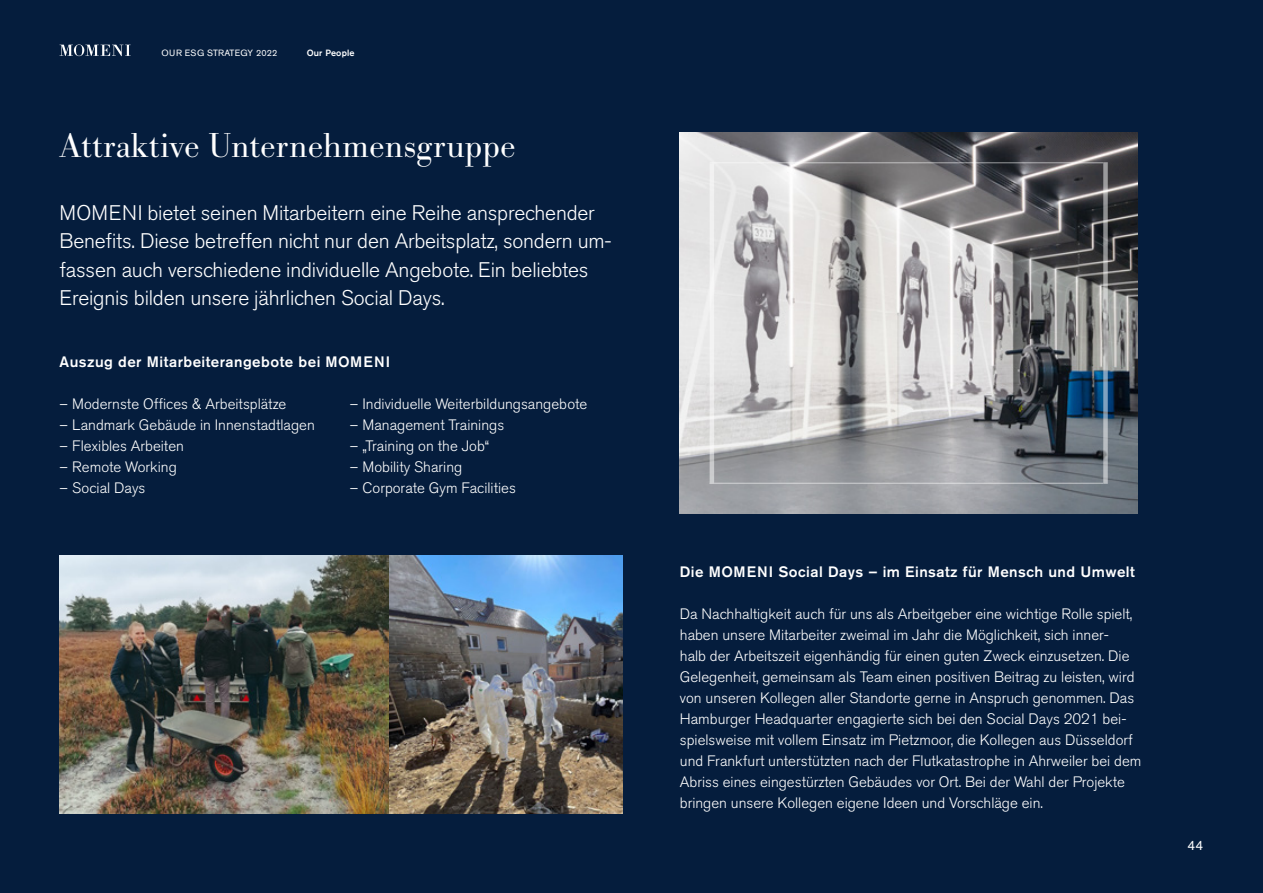
<style>
.page{position:relative;width:1263px;height:893px;background:#051d3d}
.page>*{position:absolute;margin:0;border:0;box-sizing:border-box;transform-origin:0 0}
.t1{font:300 36px "Bodoni URW";color:#fff}
.t2{font:300 21px/28.5px "Akzidenz Grotesk BE";letter-spacing:-.01em;color:#fff}
.t3{font:300 15px/21px "Akzidenz Grotesk BE";color:#fff}
.t4{font:500 15px "Akzidenz Grotesk BE";letter-spacing:.03em;color:#fff}
.t5{font:13.5px "Akzidenz Grotesk BE";color:#fff}
.t6{font:9px "Akzidenz Grotesk BE";letter-spacing:.02em;color:#fff}
.t7{font:500 9px "Akzidenz Grotesk BE";letter-spacing:.02em;color:#fff}
</style>
<div class="page">
<img style="left:60px;top:556px;width:563px;height:258px">
<img style="left:680px;top:132px;width:457px;height:382px">
<svg style="left:1103px;top:162px;width:5px;height:322px;background:#9aa1a6"></svg>
<svg style="left:710px;top:163px;width:4px;height:320px"></svg>
<hr style="left:710px;top:162px;width:393px;height:1px;background:#fff">
<hr style="left:710px;top:483px;width:393px;height:1px;background:#fff">
<svg style="left:60px;top:44px;width:71px;height:12px"></svg>
<p class="t6" style="left:162px;top:47px;width:117px">OUR ESG STRATEGY 2022</p>
<p class="t7" style="left:307px;top:47px;width:49px">Our People</p>
<h1 class="t1" style="left:60px;top:124px;width:458px">Attraktive Unternehmensgruppe</h1>
<p class="t2" style="left:60px;top:198px;width:553px">MOMENI bietet seinen Mitarbeitern eine Reihe ansprechender Benefits. Diese betreffen nicht nur den Arbeitsplatz, sondern um&shy;fassen auch verschiedene individuelle Angebote. Ein beliebtes Ereignis bilden unsere jährlichen Social Days.</p>
<p class="t4" style="left:60px;top:352px;width:332px">Auszug der Mitarbeiterangebote bei MOMENI</p>
<p class="t3" style="left:60px;top:393px;width:228px">– Modernste Offices &amp; Arbeitsplätze</p>
<p class="t3" style="left:60px;top:414px;width:257px">– Landmark Gebäude in Innenstadtlagen</p>
<p class="t3" style="left:60px;top:435px;width:126px">– Flexibles Arbeiten</p>
<p class="t3" style="left:60px;top:456px;width:119px">– Remote Working</p>
<p class="t3" style="left:60px;top:477px;width:87px">– Social Days</p>
<p class="t3" style="left:350px;top:393px;width:239px">– Individuelle Weiterbildungsangebote</p>
<p class="t3" style="left:350px;top:414px;width:156px">– Management Trainings</p>
<p class="t3" style="left:350px;top:435px;width:141px">– „Training on the Job“</p>
<p class="t3" style="left:350px;top:456px;width:114px">– Mobility Sharing</p>
<p class="t3" style="left:350px;top:477px;width:168px">– Corporate Gym Facilities</p>
<p class="t4" style="left:680px;top:562px;width:456px">Die MOMENI Social Days – im Einsatz für Mensch und Umwelt</p>
<p class="t3" style="left:680px;top:603px;width:463px">Da Nachhaltigkeit auch für uns als Arbeitgeber eine wichtige Rolle spielt, haben unsere Mitarbeiter zweimal im Jahr die Möglichkeit, sich inner-<br>halb der Arbeitszeit eigenhändig für einen guten Zweck einzusetzen. Die Gelegenheit, gemeinsam als Team einen positiven Beitrag zu leisten, wird von unseren Kollegen aller Standorte gerne in Anspruch genommen. Das Hamburger Headquarter engagierte sich bei den Social Days 2021 bei&shy;spielsweise mit vollem Einsatz im Pietzmoor, die Kollegen aus Düsseldorf und Frankfurt unterstützten nach der Flutkatastrophe in Ahrweiler bei dem Abriss eines eingestürzten Gebäudes vor Ort. Bei der Wahl der Projekte bringen unsere Kollegen eigene Ideen und Vorschläge ein.</p>
<p class="t5" style="left:1187px;top:837px;width:18px">44</p>
</div>
